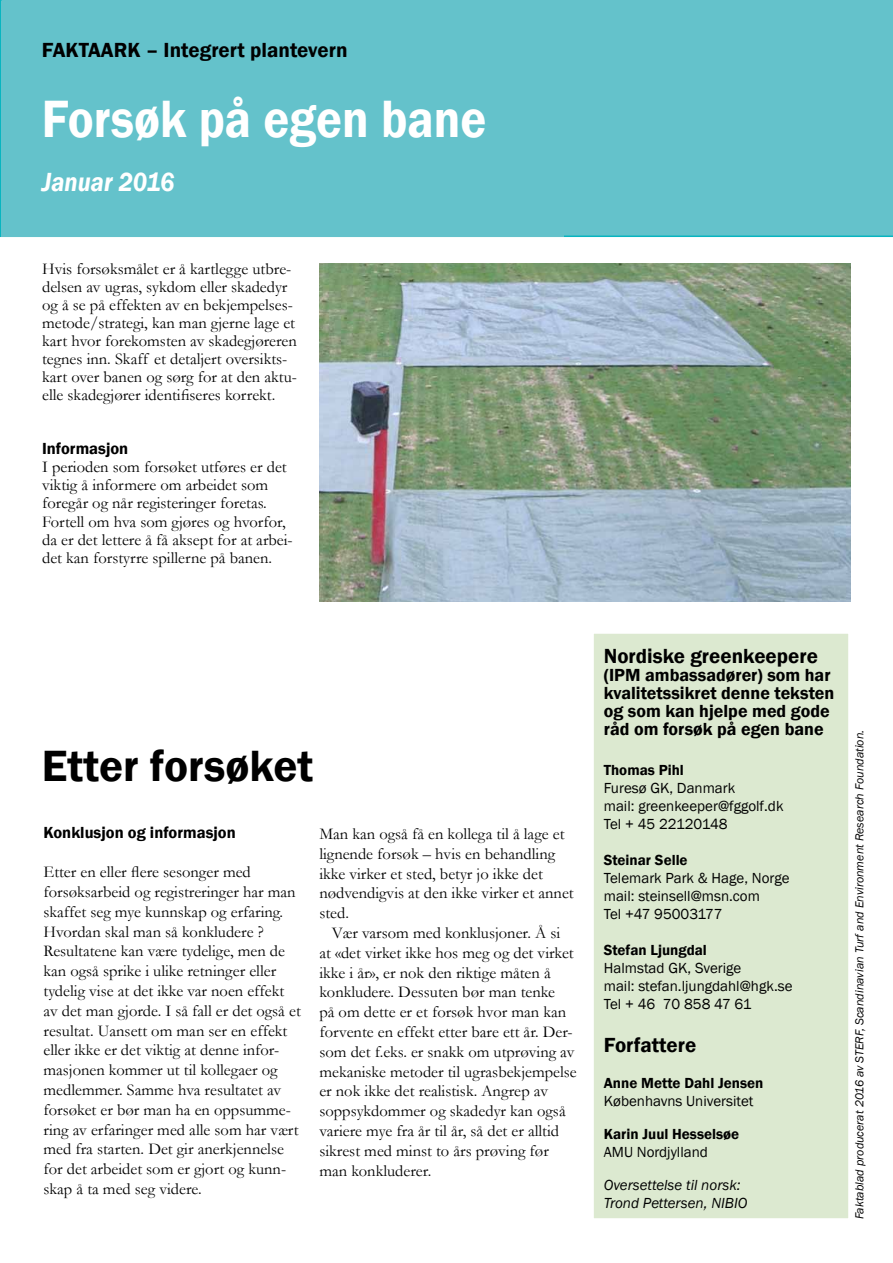
<style>
.page{position:relative;width:893px;height:1263px;background:#fff}
.page>*{position:absolute;margin:0;border:0;box-sizing:border-box;transform-origin:0 0}
.t1{font:600 54px "Franklin Gothic";color:#fff;scale:.9 1}
.t2{font:600 45px "Franklin Gothic";color:#000}
.t3{font:italic 600 27px "Franklin Gothic";color:#fff;scale:.9 1}
.t4{font:600 21px "Franklin Gothic";color:#000}
.t5{font:600 18px/18px "Franklin Gothic";color:#000}
.t6{font:16.5px/19.8px "Garamond";color:#000}
.t7{font:600 16.5px "Franklin Gothic";color:#000}
.t8{font:15px/18px "Franklin Gothic";color:#000}
.t9{font:600 15px "Franklin Gothic";color:#000}
.t10{font:italic 15px/18px "Franklin Gothic";color:#000}
.t11{font:italic 12px "Franklin Gothic";color:#000}
</style>
<div class="page">
<img style="left:319px;top:264px;width:531px;height:338px">
<div style="left:0;top:0;width:893px;height:237px;background:#64c2cb"></div>
<div style="left:1px;top:2px;width:562px;height:235px;background:#64c2cb"></div>
<div style="left:591px;top:631px;width:260px;height:590px;background:#dce9d0;border:3px solid #fff"></div>
<p class="t4" style="left:42px;top:37px;width:307px">Faktaar k – Integrert plantevern</p>
<h1 class="t1" style="left:42px;top:85px;width:495px">Forsøk på egen bane</h1>
<h3 class="t3" style="left:42px;top:164px;width:149px">Januar 2016</h3>
<p class="t6" style="left:42px;top:260px;width:256px;line-height:18px">Hvis forsøksmålet er å kartlegge utbre&shy;delsen av ugras, sykdom eller skadedyr og å se på effekten av en bekjempelses&shy;metode/strategi, kan man gjerne lage et kart hvor forekomsten av skadegjøreren tegnes inn. Skaff et detaljert oversikts&shy;kart over banen og sørg for at den aktu&shy;elle skadegjører identifiseres korrekt.</p>
<p class="t7" style="left:42px;top:439px;width:88px">Informasjon</p>
<p class="t6" style="left:42px;top:458px;width:252px;line-height:18px">I perioden som forsøket utføres er det viktig å informere om arbeidet som foregår og når registeringer foretas.<br>Fortell om hva som gjøres og hvorfor, da er det lettere å få aksept for at arbei&shy;det kan forstyrre spillerne på banen.</p>
<h2 class="t2" style="left:42px;top:738px;width:273px">Etter forsøket</h2>
<p class="t7" style="left:44px;top:822px;width:194px">Konklusjon og informasjon</p>
<p class="t6" style="left:44px;top:862px;width:259px">Etter en eller flere sesonger med forsøksarbeid og registreringer har man skaffet seg mye kunnskap og erfaring.<br>Hvordan skal man så konkludere ?<br>Resultatene kan være tydelige, men de kan også sprike i ulike retninger eller tydelig vise at det ikke var noen effekt av det man gjorde. I så fall er det også et resultat. Uansett om man ser en effekt eller ikke er det viktig at denne infor&shy;masjonen kommer ut til kollegaer og medlemmer. Samme hva resultatet av forsøket er bør man ha en oppsumme&shy;ring av erfaringer med alle som har vært med fra starten. Det gir anerkjennelse for det arbeidet som er gjort og kunn&shy;skap å ta med seg videre.</p>
<p class="t6" style="left:319px;top:823px;width:256px">Man kan også få en kollega til å lage et lignende forsøk – hvis en behandling ikke virker et sted, betyr jo ikke det nødvendigvis at den ikke virker et annet sted.</p>
<p class="t6" style="left:319px;top:922px;width:259px;text-indent:12px">Vær varsom med konklusjoner. Å si<br>at «det virket ikke hos meg og det virket ikke i år», er nok den riktige måten å konkludere. Dessuten bør man tenke<br>på om dette er et forsøk hvor man kan forvente en effekt etter bare ett år. Der&shy;som det f.eks. er snakk om utprøving av mekaniske metoder til ugrasbekjempelse er nok ikke det realistisk. Angrep av soppsykdommer og skadedyr kan også variere mye fra år til år, så det er alltid sikrest med minst to års prøving før man konkluderer.</p>
<p class="t4" style="left:604px;top:643px;width:216px">Nordiske greenkeepere</p>
<p class="t5" style="left:604px;top:666px;width:232px">(IPM ambassadører) som har kvalitetssikret denne teksten og som kan hjelpe med gode råd om forsøk på egen bane</p>
<p class="t9" style="left:604px;top:760px;width:82px">Thomas Pihl</p>
<p class="t8" style="left:604px;top:779px;width:181px">Furesø GK, Danmark<br>mail: greenkeeper@fggolf.dk<br>Tel + 45 22120148</p>
<p class="t9" style="left:604px;top:850px;width:85px">Steinar Selle</p>
<p class="t8" style="left:604px;top:869px;width:187px">Telemark Park &amp; Hage, Norge mail: steinsell@msn.com<br>Tel +47 95003177</p>
<p class="t9" style="left:604px;top:940px;width:105px">Stefan Ljungdal</p>
<p class="t8" style="left:604px;top:959px;width:190px">Halmstad GK, Sverige<br>mail: stefan.ljungdahl@hgk.se<br>Tel + 46 70 858 47 61</p>
<p class="t4" style="left:604px;top:1032px;width:94px">Forfattere</p>
<p class="t9" style="left:604px;top:1074px;width:161px">Anne Mette Dahl Jensen</p>
<p class="t8" style="left:604px;top:1092px;width:151px">Københavns Universitet</p>
<p class="t9" style="left:604px;top:1125px;width:137px">Karin Juul Hesselsøe</p>
<p class="t8" style="left:604px;top:1143px;width:106px">AMU Nordjylland</p>
<p class="t10" style="left:604px;top:1176px;width:145px">Oversettelse til norsk:<br>Trond Pettersen, NIBIO</p>
<p class="t11" style="left:852px;top:1219px;width:491px;rotate:-90deg">Faktablad producerat 2016 av STERF, Scandinavian Turf and Environment Research Foundation.</p>
</div>
